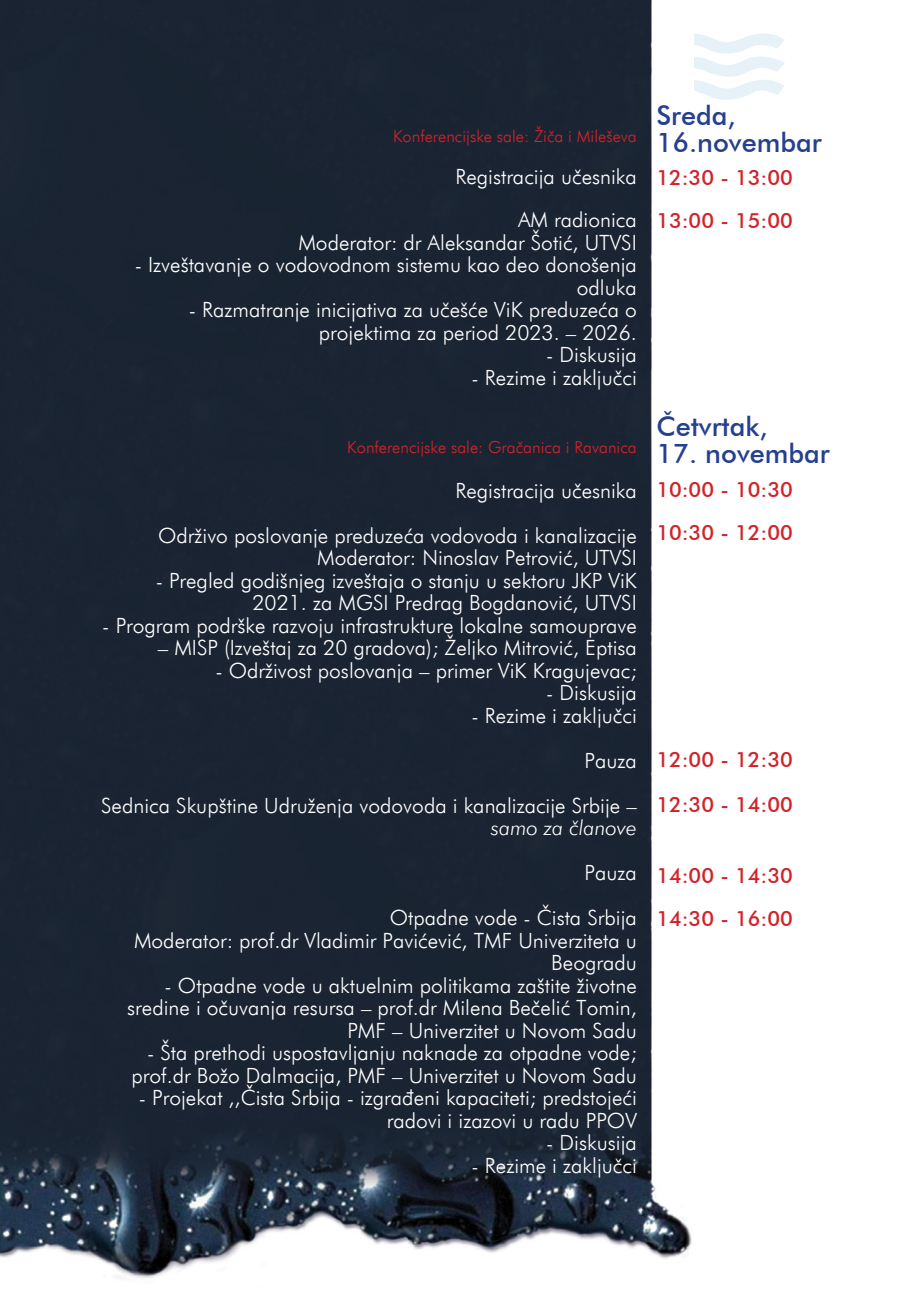
<style>
.page{position:relative;width:919px;height:1289px;background:#fff}
.page>*{position:absolute;margin:0;border:0;box-sizing:border-box;transform-origin:0 0}
.t1{font:500 27px/27px "Futura BT";color:#25408f}
.t2{font:300 21px/22.5px "Futura BT";color:#fff;text-align:right}
.t3{font:500 21px/42.9px "Futura BT";color:#d2232a}
.t4{font:italic 300 21px "Futura BT";color:#fff}
.t5{font:300 16.5px "Futura BT";color:#d2232a}
</style>
<div class="page">
<svg style="left:694px;top:33px;width:91px;height:67px"></svg>
<img style="left:0;top:0;width:692px;height:1279px">
<p class="t5" style="left:393px;top:126px;width:245px">Konferencijske sale: Žiča i Mile{eva</p>
<p class="t2" style="left:455px;top:154px;width:183px;line-height:43.5px">Registracija učesnika<br>AM radionica</p>
<p class="t2" style="left:298px;top:231px;width:340px">Moderator: dr Aleksandar [otić, UTVSI</p>
<p class="t2" style="left:135px;top:253px;width:503px">- Izve{tavanje o vodovodnom sistemu kao deo dono{enja odluka</p>
<p class="t2" style="left:189px;top:298px;width:449px">- Razmatranje inicijativa za uče{će ViK preduzeća o projektima za period 2023. – 2026.</p>
<p class="t2" style="left:546px;top:343px;width:92px">- Diskusija</p>
<p class="t2" style="left:471px;top:366px;width:167px">- Rezime i zaključci</p>
<p class="t5" style="left:347px;top:436px;width:291px">Konferencijske sale: Gračanica i Ravanica</p>
<p class="t2" style="left:158px;top:467px;width:480px;line-height:45px">Registracija učesnika<br>Održivo poslovanje preduzeća vodovoda i kanalizacije</p>
<p class="t2" style="left:317px;top:546px;width:321px">Moderator: Ninoslav Petrović, UTVSI</p>
<p class="t2" style="left:156px;top:568px;width:482px">- Pregled godi{njeg izve{taja o stanju u sektoru JKP ViK<br>2021. za MGSI Predrag Bogdanović, UTVSI</p>
<p class="t2" style="left:102px;top:613px;width:536px">- Program podr{ke razvoju infrastrukture lokalne samouprave</p>
<p class="t2" style="left:158px;top:636px;width:480px">– MISP (Izve{taj za 20 gradova); Željko Mitrović, Eptisa</p>
<p class="t2" style="left:215px;top:658px;width:423px">- Održivost poslovanja – primer ViK Kragujevac;</p>
<p class="t2" style="left:546px;top:681px;width:92px">- Diskusija</p>
<p class="t2" style="left:101px;top:692px;width:537px;line-height:45px">- Rezime i zaključci<br>Pauza<br>Sednica Skup{tine Udruženja vodovoda i kanalizacije Srbije –</p>
<p class="t4" style="left:491px;top:815px;width:147px">samo za članove</p>
<p class="t2" style="left:390px;top:850px;width:248px;line-height:45px">Pauza<br>Otpadne vode - Čista Srbija</p>
<p class="t2" style="left:134px;top:928px;width:504px">Moderator: prof.dr Vladimir Pavićević, TMF Univerziteta u<br>Beogradu</p>
<p class="t2" style="left:127px;top:973px;width:511px">- Otpadne vode u aktuelnim politikama za{tite životne sredine i očuvanja resursa – prof.dr Milena Bečelić Tomin,<br>PMF – Univerzitet u Novom Sadu</p>
<p class="t2" style="left:131px;top:1041px;width:507px">- [ta prethodi uspostavljanju naknade za otpadne vode; prof.dr Božo Dalmacija, PMF – Univerzitet u Novom Sadu</p>
<p class="t2" style="left:139px;top:1086px;width:499px">- Projekat ,,Čista Srbija - izgrađeni kapaciteti; predstojeći radovi i izazovi u radu PPOV</p>
<p class="t2" style="left:546px;top:1131px;width:92px">- Diskusija</p>
<p class="t2" style="left:471px;top:1153px;width:167px">- Rezime i zaključci</p>
<p class="t1" style="left:656px;top:102px;width:167px">Sreda,<br>16.novembar</p>
<p class="t3" style="left:656px;top:156px;width:138px">12:30 - 13:00<br>13:00 - 15:00</p>
<p class="t1" style="left:656px;top:412px;width:113px">Četvrtak,</p>
<p class="t1" style="left:656px;top:439px;width:175px">17. novembar</p>
<p class="t3" style="left:656px;top:468px;width:138px">10:00 - 10:30<br>10:30 - 12:00</p>
<p class="t3" style="left:656px;top:737px;width:138px;line-height:45px">12:00 - 12:30<br>12:30 - 14:00</p>
<p class="t3" style="left:656px;top:853px;width:138px;line-height:43.5px">14:00 - 14:30<br>14:30 - 16:00</p>
</div>
